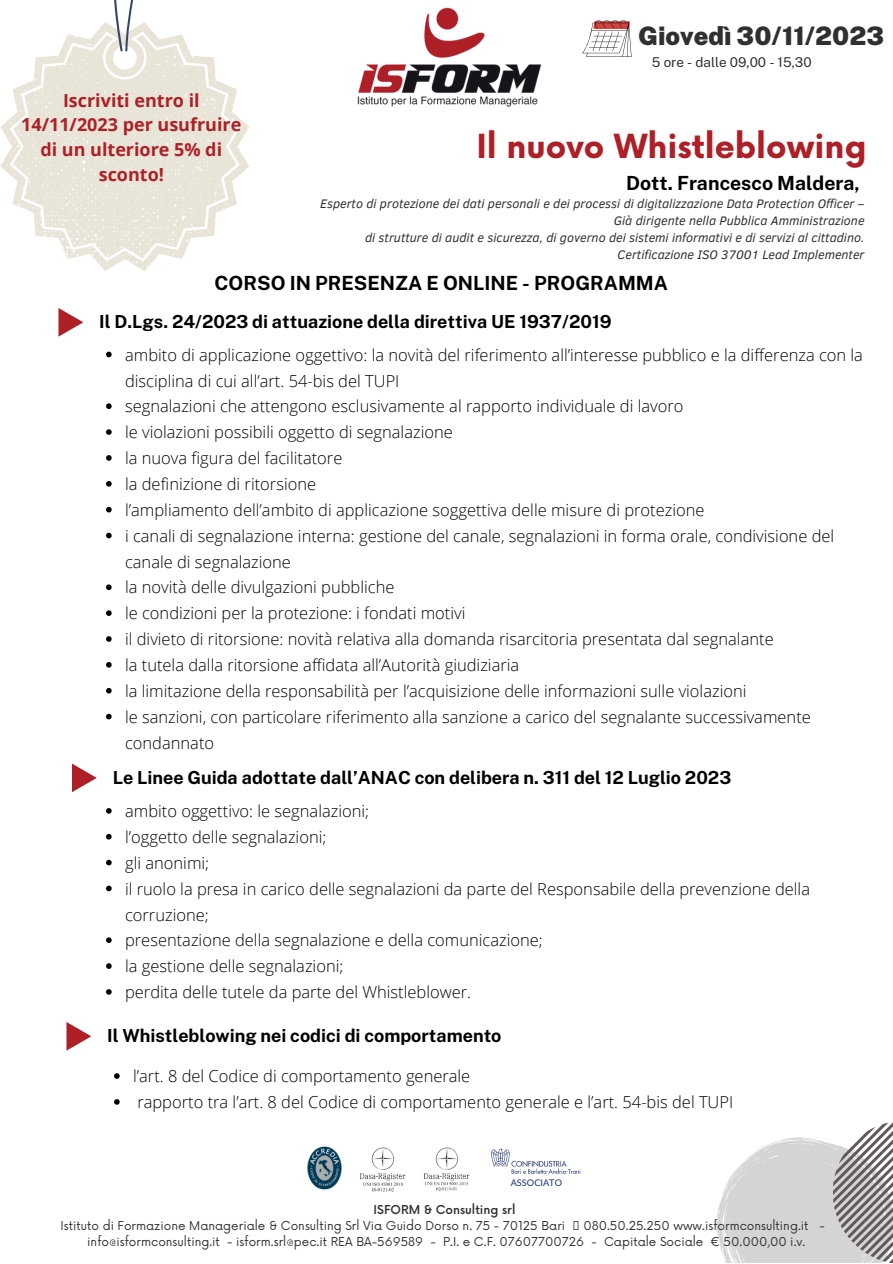
<style>
.page{position:relative;width:893px;height:1264px;background:#fff}
.page>*{position:absolute;margin:0;border:0;box-sizing:border-box;transform-origin:0 0}
.t1{font:700 32.4px "Now";color:#ae1f27}
.t2{font:900 25.5px "Public Sans";color:#303030}
.t3{font:700 19.5px "Public Sans";color:#000}
.t4{font:700 18px "Public Sans";color:#000}
.t5{font:700 18px/24.8px "Open Sans";color:#ae1f27;text-align:center}
.t6{font:300 16.5px/25.8px "Open Sans";color:#000}
.t7{font:13.5px "Public Sans";color:#303030}
.t8{font:italic 12.6px/17px "Clear Sans";color:#303030;text-align:right}
.t9{font:12px/16px "Now";color:#303030}
.t10{font:500 12px "Now";color:#303030}
.t11{font:9.15px "Lato";color:#162d78}
</style>
<div class="page">
<img style="left:357px;top:7px;width:185px;height:100px">
<svg style="left:716px;top:1137px;width:177px;height:126px"></svg>
<svg style="left:832px;top:1122px;width:60px;height:140px"></svg>
<svg style="left:0;top:22px;width:249px;height:249px;fill:#e8e4d7"></svg>
<svg style="left:106px;top:0;width:34px;height:51px"></svg>
<svg style="left:58px;top:308px;width:25px;height:29px"></svg>
<img style="left:359px;top:1147px;width:47px;height:45px">
<img style="left:423px;top:1147px;width:46px;height:45px">
<img style="left:307px;top:1146px;width:35px;height:44px">
<img style="left:491px;top:1148px;width:90px;height:26px">
<svg style="left:582px;top:20px;width:49px;height:37px"></svg>
<svg style="left:106px;top:351px;width:6px;height:6px"></svg>
<svg style="left:106px;top:403px;width:6px;height:6px"></svg>
<svg style="left:106px;top:429px;width:6px;height:6px"></svg>
<svg style="left:106px;top:455px;width:6px;height:6px"></svg>
<svg style="left:106px;top:481px;width:6px;height:5px"></svg>
<svg style="left:106px;top:507px;width:6px;height:5px"></svg>
<svg style="left:106px;top:532px;width:6px;height:6px"></svg>
<svg style="left:106px;top:584px;width:6px;height:6px"></svg>
<svg style="left:106px;top:610px;width:6px;height:6px"></svg>
<svg style="left:106px;top:636px;width:6px;height:5px"></svg>
<svg style="left:106px;top:662px;width:6px;height:5px"></svg>
<svg style="left:106px;top:688px;width:6px;height:5px"></svg>
<svg style="left:106px;top:713px;width:6px;height:6px"></svg>
<svg style="left:72px;top:763px;width:25px;height:29px"></svg>
<svg style="left:106px;top:808px;width:6px;height:5px"></svg>
<svg style="left:106px;top:834px;width:6px;height:5px"></svg>
<svg style="left:106px;top:859px;width:6px;height:6px"></svg>
<svg style="left:106px;top:885px;width:6px;height:6px"></svg>
<svg style="left:106px;top:937px;width:6px;height:6px"></svg>
<svg style="left:106px;top:963px;width:6px;height:5px"></svg>
<svg style="left:106px;top:989px;width:6px;height:5px"></svg>
<svg style="left:66px;top:1022px;width:25px;height:28px"></svg>
<svg style="left:114px;top:1073px;width:6px;height:5px"></svg>
<svg style="left:114px;top:1099px;width:6px;height:5px"></svg>
<p class="t2" style="left:638px;top:21px;width:248px">Giovedì 30/11/2023</p>
<p class="t5" style="left:21px;top:87px;width:222px">Iscriviti entro il<br>14/11/2023 per usufruire di un ulteriore 5% di sconto!</p>
<p class="t7" style="left:652px;top:54px;width:161px">5 ore - dalle 09,00 - 15,30</p>
<p class="t1" style="left:476px;top:129px;width:392px">Il nuovo Whistleblowing</p>
<p class="t8" style="left:320px;top:194px;width:546px">Esperto di protezione dei dati personali e dei processi di digitalizzazione Data Protection Officer –<br>Già dirigente nella Pubblica Amministrazione</p>
<p class="t8" style="left:365px;top:228px;width:501px">di strutture di audit e sicurezza, di governo dei sistemi informativi e di servizi al cittadino.<br>Certificazione ISO 37001 Lead Implementer</p>
<p class="t3" style="left:626px;top:171px;width:235px">Dott. Francesco Maldera,</p>
<p class="t3" style="left:214px;top:271px;width:455px">CORSO IN PRESENZA E ONLINE - PROGRAMMA</p>
<p class="t4" style="left:99px;top:311px;width:513px">Il D.Lgs. 24/2023 di attuazione della direttiva UE 1937/2019</p>
<p class="t6" style="left:125px;top:341px;width:739px">ambito di applicazione oggettivo: la novità del riferimento all’interesse pubblico e la differenza con la disciplina di cui all’art. 54-bis del TUPI</p>
<p class="t6" style="left:125px;top:393px;width:560px">segnalazioni che attengono esclusivamente al rapporto individuale di lavoro</p>
<p class="t6" style="left:125px;top:419px;width:329px">le violazioni possibili oggetto di segnalazione</p>
<p class="t6" style="left:125px;top:445px;width:219px">la nuova figura del facilitatore</p>
<p class="t6" style="left:125px;top:470px;width:193px">la definizione di ritorsione</p>
<p class="t6" style="left:125px;top:496px;width:581px">l’ampliamento dell’ambito di applicazione soggettiva delle misure di protezione</p>
<p class="t6" style="left:125px;top:522px;width:710px">i canali di segnalazione interna: gestione del canale, segnalazioni in forma orale, condivisione del canale di segnalazione</p>
<p class="t6" style="left:125px;top:574px;width:271px">la novità delle divulgazioni pubbliche</p>
<p class="t6" style="left:125px;top:600px;width:342px">le condizioni per la protezione: i fondati motivi</p>
<p class="t6" style="left:125px;top:626px;width:650px">il divieto di ritorsione: novità relativa alla domanda risarcitoria presentata dal segnalante</p>
<p class="t6" style="left:125px;top:651px;width:395px">la tutela dalla ritorsione affidata all’Autorità giudiziaria</p>
<p class="t6" style="left:125px;top:677px;width:623px">la limitazione della responsabilità per l’acquisizione delle informazioni sulle violazioni</p>
<p class="t6" style="left:125px;top:703px;width:687px">le sanzioni, con particolare riferimento alla sanzione a carico del segnalante successivamente condannato</p>
<p class="t4" style="left:113px;top:766px;width:620px">Le Linee Guida adottate dall’ANAC con delibera n. 311 del 12 Luglio 2023</p>
<p class="t6" style="left:125px;top:797px;width:245px">ambito oggettivo: le segnalazioni;</p>
<p class="t6" style="left:125px;top:823px;width:203px">l’oggetto delle segnalazioni;</p>
<p class="t6" style="left:125px;top:849px;width:86px">gli anonimi;</p>
<p class="t6" style="left:125px;top:875px;width:686px">il ruolo la presa in carico delle segnalazioni da parte del Responsabile della prevenzione della corruzione;</p>
<p class="t6" style="left:125px;top:927px;width:419px">presentazione della segnalazione e della comunicazione;</p>
<p class="t6" style="left:125px;top:952px;width:220px">la gestione delle segnalazioni;</p>
<p class="t6" style="left:125px;top:978px;width:347px">perdita delle tutele da parte del Whistleblower.</p>
<p class="t4" style="left:107px;top:1025px;width:396px">Il Whistleblowing nei codici di comportamento</p>
<p class="t6" style="left:133px;top:1062px;width:339px">l’art. 8 del Codice di comportamento generale</p>
<p class="t6" style="left:137px;top:1088px;width:597px">rapporto tra l’art. 8 del Codice di comportamento generale e l’art. 54-bis del TUPI</p>
<p class="t11" style="left:510px;top:1177px;width:53px">ASSOCIATO</p>
<p class="t10" style="left:373px;top:1203px;width:143px">ISFORM &amp; Consulting srl</p>
<p class="t9" style="left:61px;top:1218px;width:506px">Istituto di Formazione Manageriale &amp; Consulting Srl Via Guido Dorso n. 75 - 70125 Bari</p>
<p class="t9" style="left:87px;top:1218px;width:739px;text-indent:496px">080.50.25.250 www.isformconsulting.it - info@isformconsulting.it - isform.srl@pec.it REA BA-569589 - P.I. e C.F. 07607700726 - Capitale Sociale € 50.000,00 i.v.</p>
</div>
